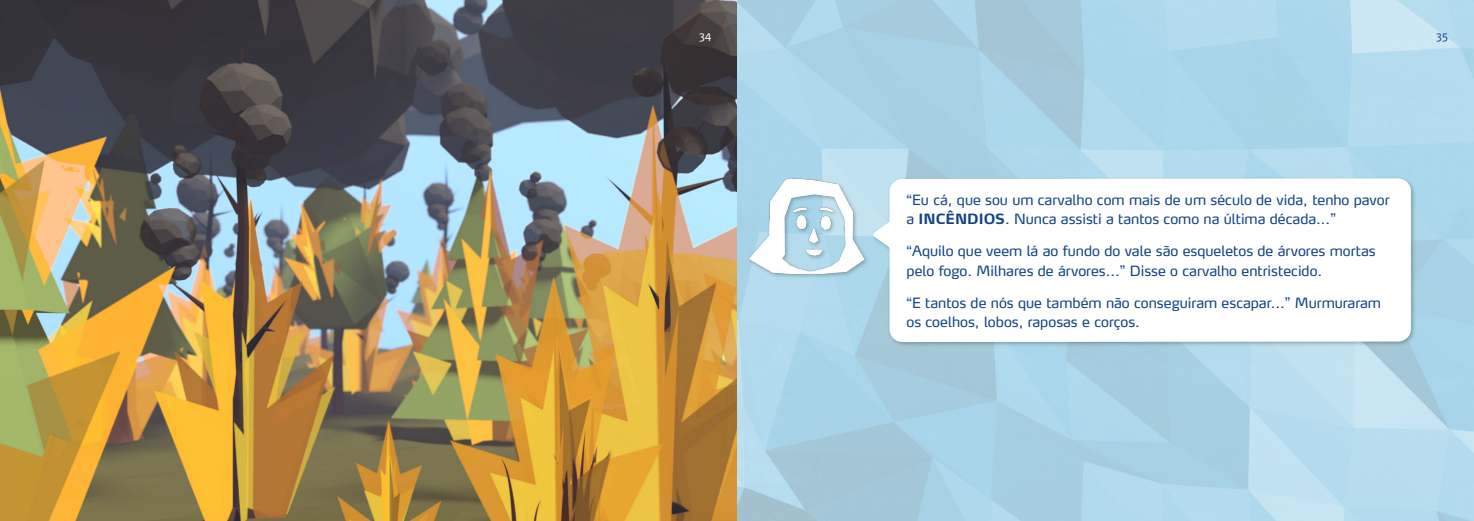
<style>
.page{position:relative;width:1474px;height:521px;background:#fff}
.page>*{position:absolute;margin:0;border:0;box-sizing:border-box;transform-origin:0 0}
.t1{font:14px/19.6px "Max LF";color:#134287}
.t2{font:10.5px "Max";color:#fff}
.t3{font:10.5px "Max";color:#134287}
.s1{font-family:"Lucida Grande"}
.s2{font-family:"Max";font-weight:700}
</style>
<div class="page">
<img style="left:0;top:0;width:1473px;height:521px">
<img style="left:871px;top:176px;width:545px;height:172px">
<svg style="left:873px;top:178px;width:537px;height:164px"></svg>
<img style="left:747px;top:176px;width:122px;height:103px">
<p class="t2" style="left:699px;top:31px;width:14px">34</p>
<p class="t3" style="left:1435px;top:31px;width:13px">35</p>
<p class="t1" style="left:906px;top:191px;width:484px"><span class="s1">“</span>Eu cá, que sou um carvalho com mais de um século de vida, tenho pavor a <span class="s2">INCÊNDIOS</span>. Nunca assisti a tantos como na última década...<span class="s1">”</span></p>
<p class="t1" style="left:906px;top:242px;width:470px"><span class="s1">“</span>Aquilo que veem lá ao fundo do vale são esqueletos de árvores mortas pelo fogo. Milhares de árvores...<span class="s1">”</span> Disse o carvalho entristecido.</p>
<p class="t1" style="left:906px;top:294px;width:476px"><span class="s1">“</span>E tantos de nós que também não conseguiram escapar...<span class="s1">”</span> Murmuraram os coelhos, lobos, raposas e corços.</p>
</div>
